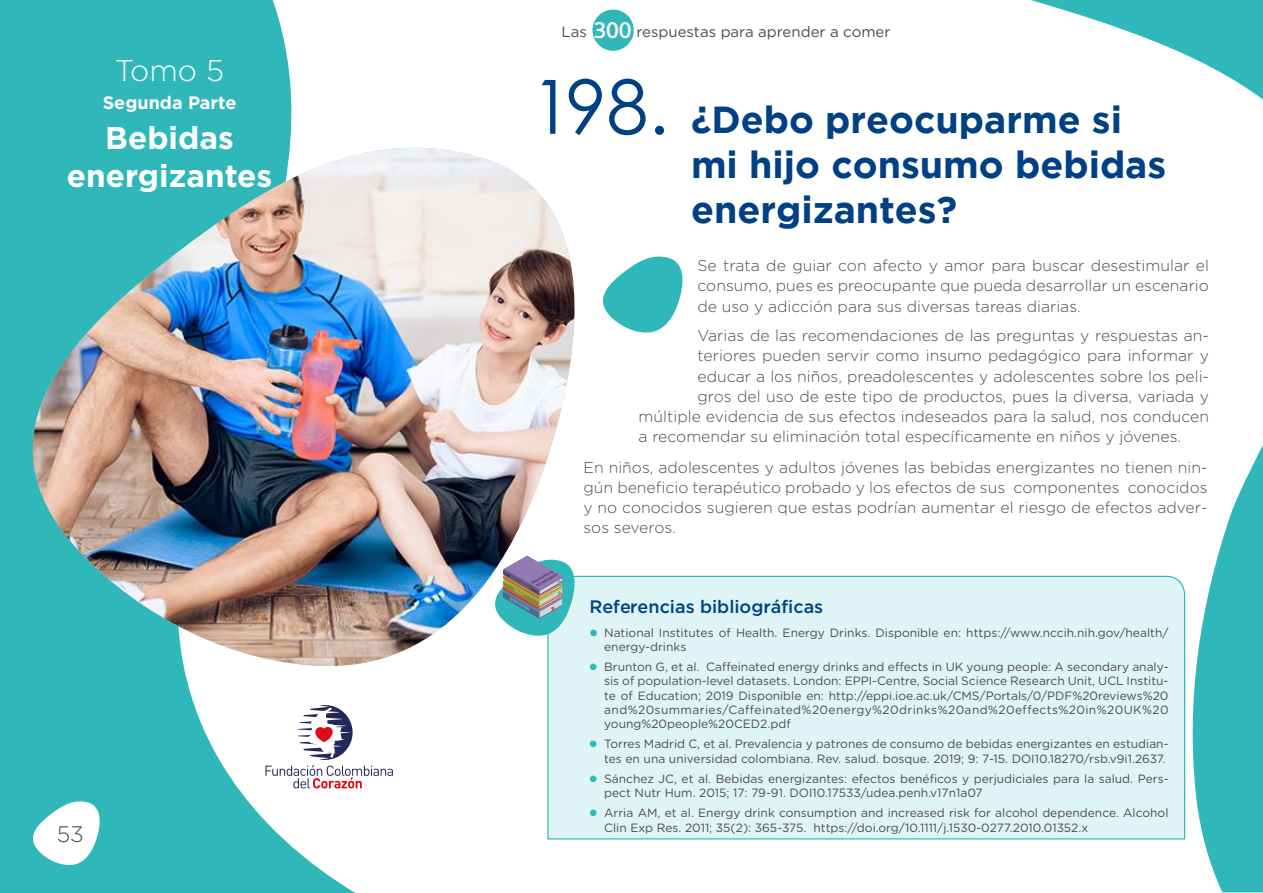
<style>
.page{position:relative;width:1263px;height:893px;background:#fff}
.page>*{position:absolute;margin:0;border:0;box-sizing:border-box;transform-origin:0 0}
.t1{font:75px "Century Gothic";color:#004085}
.t2{font:700 37.5px/45px "Gotham";color:#004085}
.t3{font:700 31.5px/37.5px "Gotham";color:#fff;text-align:center}
.t4{font:300 30px "Gotham";color:#fff}
.t5{font:500 24px "Bliss Pro";color:#fff}
.t6{font:300 22.5px "Gotham Rounded";color:#4c4c4c}
.t7{font:500 18px "Gotham";color:#004085}
.t8{font:700 18px "Gotham";color:#fff}
.t9{font:300 15.75px/20.2px "Gotham Rounded";color:#4c4c4c;text-align:justify}
.t10{font:15px "Gotham Rounded";color:#4c4c4c}
.t11{font:12px/14.2px "Gotham Rounded";color:#4c4c4c}
</style>
<div class="page">
<svg style="left:0;top:0;width:357px;height:893px;fill:#30b7ba"></svg>
<svg style="left:1031px;top:0;width:232px;height:100px"></svg>
<svg style="left:1192px;top:445px;width:71px;height:447px"></svg>
<svg style="left:25px;top:798px;width:77px;height:67px"></svg>
<div style="left:592px;top:10px;width:42px;height:41px;background:#30b7ba;border-radius:50%"></div>
<svg style="left:603px;top:256px;width:80px;height:77px"></svg>
<svg style="left:265px;top:705px;width:128px;height:83px"></svg>
<svg style="left:0;top:122px;width:423px;height:546px;fill:#30b7ba"></svg>
<img style="left:31px;top:148px;width:544px;height:520px">
<div style="left:547px;top:575px;width:639px;height:265px;background:#dff4f4"></div>
<img style="left:485px;top:555px;width:92px;height:81px">
<svg style="left:590px;top:629px;width:7px;height:7px"></svg>
<svg style="left:590px;top:664px;width:7px;height:6px"></svg>
<svg style="left:590px;top:741px;width:7px;height:6px"></svg>
<svg style="left:590px;top:775px;width:7px;height:7px"></svg>
<svg style="left:590px;top:810px;width:7px;height:6px"></svg>
<h3 class="t4" style="left:115px;top:54px;width:111px">Tomo 5</h3>
<h3 class="t8" style="left:103px;top:92px;width:135px">Segunda Parte</h3>
<h3 class="t3" style="left:67px;top:118px;width:207px">Bebidas energizantes</h3>
<h3 class="t6" style="left:57px;top:819px;width:28px">53</h3>
<h3 class="t5" style="left:594px;top:15px;width:40px">300</h3>
<p class="t10" style="left:561px;top:21px;width:27px">Las</p>
<p class="t10" style="left:636px;top:21px;width:256px">respuestas para aprender a comer</p>
<h1 class="t1" style="left:531px;top:54px;width:139px">198.</h1>
<h2 class="t2" style="left:691px;top:97px;width:477px">¿Debo preocuparme si mi hijo consumo bebidas energizantes?</h2>
<h3 class="t9" style="left:697px;top:255px;width:513px">Se trata de guiar con afecto y amor para buscar desestimular el consumo, pues es preocupante que pueda desarrollar un escenario de uso y adicción para sus diversas tareas diarias.</h3>
<h3 class="t9" style="left:697px;top:325px;width:513px">Varias de las recomendaciones de las preguntas y respuestas an-</h3>
<h3 class="t9" style="left:697px;top:345px;width:513px">teriores pueden servir como insumo pedagógico para informar y</h3>
<h3 class="t9" style="left:697px;top:365px;width:513px">educar a los niños, preadolescentes y adolescentes sobre los peli-</h3>
<h3 class="t9" style="left:697px;top:385px;width:513px">gros del uso de este tipo de productos, pues la diversa, variada y</h3>
<h3 class="t9" style="left:639px;top:406px;width:572px">múltiple evidencia de sus efectos indeseados para la salud, nos conducen</h3>
<h3 class="t9" style="left:639px;top:426px;width:544px">a recomendar su eliminación total específicamente en niños y jóvenes.</h3>
<p class="t9" style="left:583px;top:456px;width:626px">En niños, adolescentes y adultos jóvenes las bebidas energizantes no tienen nin&shy;gún beneficio terapéutico probado y los efectos de sus componentes conocidos y no conocidos sugieren que estas podrían aumentar el riesgo de efectos adver&shy;sos severos.</p>
<h3 class="t7" style="left:590px;top:597px;width:235px">Referencias bibliográficas</h3>
<p class="t11" style="left:604px;top:625px;width:566px">National Institutes of Health. Energy Drinks. Disponible en: https://www.nccih.nih.gov/health/ energy-drinks</p>
<p class="t11" style="left:604px;top:659px;width:566px;text-align:justify">Brunton G, et al. Caffeinated energy drinks and effects in UK young people: A secondary analy&shy;sis of population-level datasets. London: EPPI-Centre, Social Science Research Unit, UCL Institu&shy;te of Education; 2019 Disponible en: http://eppi.ioe.ac.uk/CMS/Portals/0/PDF%20reviews%20 and%20summaries/Caffeinated%20energy%20drinks%20and%20effects%20in%20UK%20 young%20people%20CED2.pdf</p>
<p class="t11" style="left:604px;top:736px;width:566px">Torres Madrid C, et al. Prevalencia y patrones de consumo de bebidas energizantes en estudian&shy;tes en una universidad colombiana. Rev. salud. bosque. 2019; 9: 7-15. DOI10.18270/rsb.v9i1.2637.</p>
<p class="t11" style="left:604px;top:771px;width:566px">Sánchez JC, et al. Bebidas energizantes: efectos benéficos y perjudiciales para la salud. Pers&shy;pect Nutr Hum. 2015; 17: 79-91. DOI10.17533/udea.penh.v17n1a07</p>
<p class="t11" style="left:604px;top:805px;width:566px">Arria AM, et al. Energy drink consumption and increased risk for alcohol dependence. Alcohol<br>Clin Exp Res. 2011; 35(2): 365-375. https://doi.org/10.1111/j.1530-0277.2010.01352.x</p>
</div>
